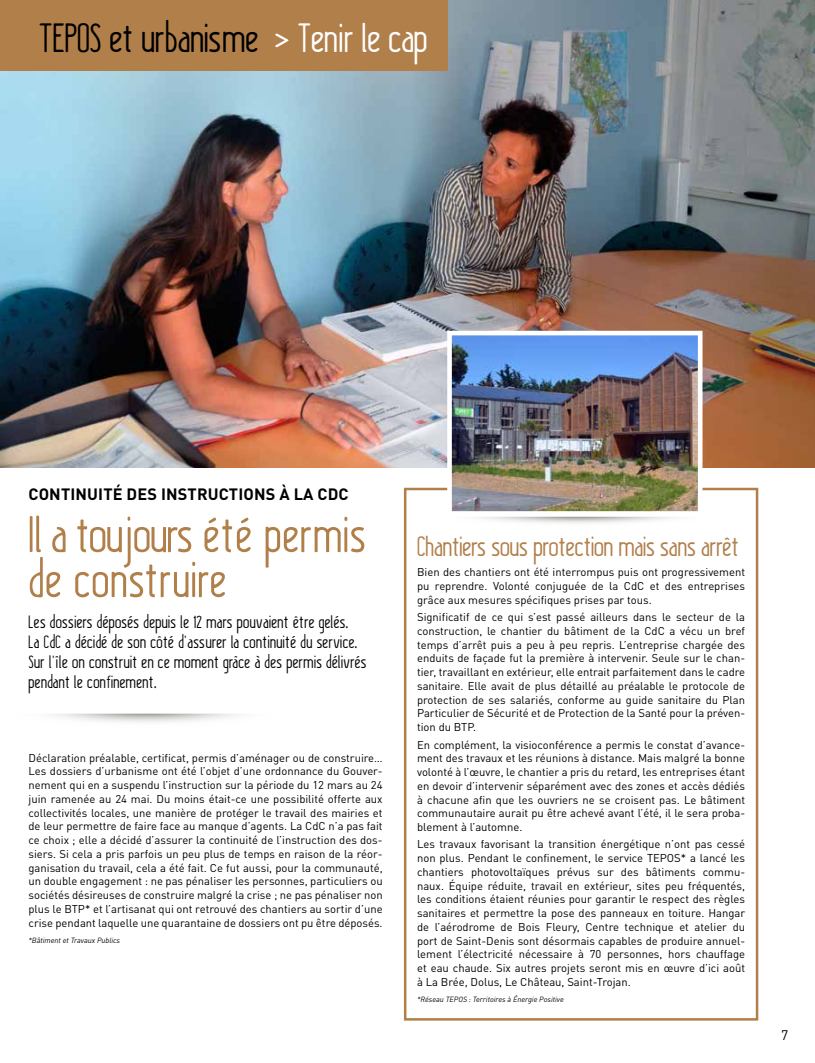
<style>
.page{position:relative;width:815px;height:1063px;background:#fff}
.page>*{position:absolute;margin:0;border:0;box-sizing:border-box;transform-origin:0 0}
.t1{font:50px/45px "Kraftstoff";letter-spacing:.025em;color:#b17f4a}
.t2{font:40px "Kraftstoff";color:#000}
.t3{font:27.5px "Kraftstoff";color:#b17f4a}
.t4{font:17.5px/20px "Kraftstoff";letter-spacing:.025em;color:#000}
.t5{font:700 16.25px "DINOT";letter-spacing:.01em;color:#000}
.t6{font:13.75px "DINOT";color:#000}
.t7{font:11.25px/13.8px "DINOT";color:#000;text-align:justify}
.t8{font:italic 7.5px "DINOT";color:#000}
.s1{color:#fff}
</style>
<div class="page">
<svg style="left:51px;top:714px;width:189px;height:8px"></svg>
<img style="left:0;top:0;width:815px;height:468px">
<img style="left:0;top:0;width:1px;height:383px">
<div style="left:404px;top:488px;width:354px;height:533px;border:2px solid #b17f4a"></div>
<svg style="left:478px;top:517px;width:198px;height:6px"></svg>
<div style="left:0;top:0;width:447px;height:71px;background:#b17f4a"></div>
<img style="left:453px;top:337px;width:243px;height:173px">
<div style="left:447px;top:331px;width:255px;height:185px;border:5px solid #fff"></div>
<h2 class="t2" style="left:39px;top:13px;width:390px">TEPOS et urbanisme <span class="s1">&gt; Tenir le cap</span></h2>
<h3 class="t5" style="left:29px;top:484px;width:322px">CONTINUITÉ DES INSTRUCTIONS À LA CDC</h3>
<h1 class="t1" style="left:29px;top:513px;width:339px">Il a toujours été permis de construire</h1>
<h3 class="t4" style="left:29px;top:612px;width:339px">Les dossiers déposés depuis le 12 mars pouvaient être gelés.<br>La CdC a décidé de son côté d’assurer la continuité du service.<br>Sur l’île on construit en ce moment grâce à des permis délivrés pendant le confinement.</h3>
<p class="t7" style="left:29px;top:750px;width:356px">Déclaration préalable, certificat, permis d’aménager ou de construire… Les dossiers d’urbanisme ont été l’objet d’une ordonnance du Gouver&shy;nement qui en a suspendu l’instruction sur la période du 12 mars au 24 juin ramenée au 24 mai. Du moins était-ce une possibilité offerte aux collectivités locales, une manière de protéger le travail des mairies et de leur permettre de faire face au manque d’agents. La CdC n’a pas fait ce choix ; elle a décidé d’assurer la continuité de l’instruction des dos&shy;siers. Si cela a pris parfois un peu plus de temps en raison de la réor&shy;ganisation du travail, cela a été fait. Ce fut aussi, pour la communauté, un double engagement : ne pas pénaliser les personnes, particuliers ou sociétés désireuses de construire malgré la crise ; ne pas pénaliser non plus le BTP* et l’artisanat qui ont retrouvé des chantiers au sortir d’une crise pendant laquelle une quarantaine de dossiers ont pu être déposés.</p>
<p class="t8" style="left:29px;top:935px;width:93px">*Bâtiment et Travaux Publics</p>
<h3 class="t3" style="left:417px;top:529px;width:323px">Chantiers sous protection mais sans arrêt</h3>
<p class="t7" style="left:417px;top:565px;width:330px">Bien des chantiers ont été interrompus puis ont progressivement pu reprendre. Volonté conjuguée de la CdC et des entreprises grâce aux mesures spécifiques prises par tous.</p>
<p class="t7" style="left:417px;top:610px;width:330px">Significatif de ce qui s’est passé ailleurs dans le secteur de la construction, le chantier du bâtiment de la CdC a vécu un bref temps d’arrêt puis a peu à peu repris. L’entreprise chargée des enduits de façade fut la première à intervenir. Seule sur le chan&shy;tier, travaillant en extérieur, elle entrait parfaitement dans le cadre sanitaire. Elle avait de plus détaillé au préalable le protocole de protection de ses salariés, conforme au guide sanitaire du Plan Particulier de Sécurité et de Protection de la Santé pour la préven&shy;tion du BTP.</p>
<p class="t7" style="left:417px;top:737px;width:330px">En complément, la visioconférence a permis le constat d’avance&shy;ment des travaux et les réunions à distance. Mais malgré la bonne volonté à l’œuvre, le chantier a pris du retard, les entreprises étant en devoir d’intervenir séparément avec des zones et accès dédiés à chacune afin que les ouvriers ne se croisent pas. Le bâtiment communautaire aurait pu être achevé avant l’été, il le sera proba&shy;blement à l’automne.</p>
<p class="t7" style="left:417px;top:837px;width:330px">Les travaux favorisant la transition énergétique n’ont pas cessé non plus. Pendant le confinement, le service TEPOS* a lancé les chantiers photovoltaïques prévus sur des bâtiments commu&shy;naux. Équipe réduite, travail en extérieur, sites peu fréquentés, les conditions étaient réunies pour garantir le respect des règles sanitaires et permettre la pose des panneaux en toiture. Hangar de l’aérodrome de Bois Fleury, Centre technique et atelier du port de Saint-Denis sont désormais capables de produire annuel&shy;lement l’électricité nécessaire à 70 personnes, hors chauffage et eau chaude. Six autres projets seront mis en œuvre d’ici août à La Brée, Dolus, Le Château, Saint-Trojan.</p>
<p class="t8" style="left:417px;top:995px;width:148px">*Réseau TEPOS : Territoires à Énergie Positive</p>
<p class="t6" style="left:781px;top:1027px;width:9px">7</p>
</div>
